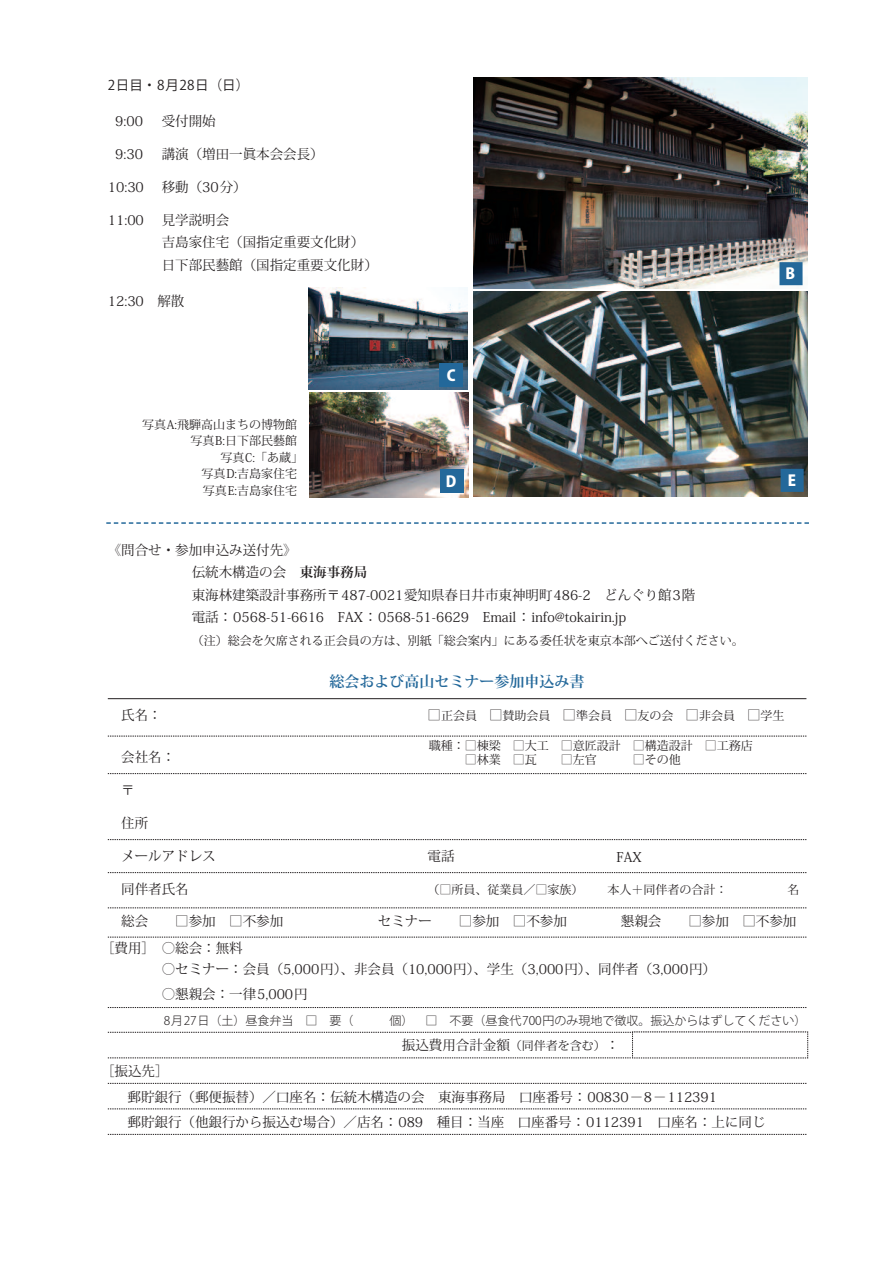
<style>
.page{position:relative;width:893px;height:1263px;background:#fff}
.page>*{position:absolute;margin:0;border:0;box-sizing:border-box;transform-origin:0 0}
.t1{font:700 15px "Koz Min Pro";color:#23689a}
.t2{font:800 15px "Koz Go Pro";color:#fff}
.t3{font:13.5px/22.5px "Koz Min Pro";color:#231f20}
.t4{font:13.5px "Koz Go Pro";letter-spacing:.055em;color:#231f20}
.t5{font:12px "Koz Min Pro";color:#231f20}
.t6{font:300 12px "Koz Go Pro";color:#231f20}
.s1{font-weight:700}
.s2{font-size:13.5px}
.s3{font-size:12px}
</style>
<div class="page">
<img style="left:474px;top:291px;width:334px;height:205px">
<img style="left:309px;top:392px;width:160px;height:105px">
<img style="left:309px;top:288px;width:158px;height:101px">
<hr style="left:108px;top:698px;width:698px;height:1px;background:#231f20">
<svg style="left:108px;top:736px;width:698px;height:1px"></svg>
<svg style="left:108px;top:773px;width:698px;height:1px"></svg>
<svg style="left:108px;top:839px;width:698px;height:1px"></svg>
<svg style="left:108px;top:872px;width:698px;height:1px"></svg>
<svg style="left:108px;top:907px;width:698px;height:1px"></svg>
<svg style="left:108px;top:937px;width:698px;height:1px"></svg>
<svg style="left:108px;top:1007px;width:698px;height:1px"></svg>
<svg style="left:108px;top:1083px;width:698px;height:1px"></svg>
<svg style="left:108px;top:1108px;width:698px;height:1px"></svg>
<svg style="left:108px;top:1134px;width:698px;height:1px"></svg>
<svg style="left:106px;top:522px;width:703px;height:2px"></svg>
<svg style="left:108px;top:1031px;width:700px;height:28px"></svg>
<img style="left:474px;top:77px;width:334px;height:211px">
<div style="left:779px;top:262px;width:24px;height:23px;background:#23689a"></div>
<div style="left:781px;top:469px;width:23px;height:23px;background:#23689a"></div>
<div style="left:441px;top:470px;width:23px;height:23px;background:#23689a"></div>
<div style="left:440px;top:364px;width:23px;height:23px;background:#23689a"></div>
<p class="t4" style="left:108px;top:76px;width:143px">2日目・8月28日（日）</p>
<p class="t3" style="left:115px;top:109px;width:29px">9:00</p>
<p class="t3" style="left:162px;top:109px;width:55px">受付開始</p>
<p class="t3" style="left:115px;top:142px;width:29px">9:30</p>
<p class="t3" style="left:162px;top:142px;width:164px">講演（増田一眞本会会長）</p>
<p class="t3" style="left:108px;top:175px;width:38px">10:30</p>
<p class="t3" style="left:162px;top:175px;width:86px">移動（30分）</p>
<p class="t3" style="left:108px;top:208px;width:38px">11:00</p>
<p class="t3" style="left:162px;top:208px;width:218px">見学説明会<br>吉島家住宅（国指定重要文化財）日下部民藝館（国指定重要文化財）</p>
<p class="t3" style="left:108px;top:289px;width:78px">12:30 解散</p>
<p class="t5" style="left:142px;top:416px;width:157px">写真A:飛騨高山まちの博物館</p>
<p class="t5" style="left:191px;top:432px;width:108px">写真B:日下部民藝館</p>
<p class="t5" style="left:220px;top:449px;width:84px">写真C:「あ蔵」</p>
<p class="t5" style="left:202px;top:465px;width:97px">写真D:吉島家住宅</p>
<p class="t5" style="left:203px;top:482px;width:96px">写真E:吉島家住宅</p>
<p class="t2" style="left:447px;top:366px;width:10px">C</p>
<p class="t2" style="left:785px;top:264px;width:11px">B</p>
<p class="t2" style="left:446px;top:471px;width:12px">D</p>
<p class="t2" style="left:788px;top:471px;width:10px">E</p>
<p class="t3" style="left:192px;top:538px;width:505px;text-indent:-84px">《問合せ・参加申込み送付先》<br>伝統木構造の会 <span class="s1">東海事務局<br></span>東海林建築設計事務所〒487-0021愛知県春日井市東神明町486-2 どんぐり館3階電話：0568-51-6616 FAX：0568-51-6629 Email：info@tokairin.jp</p>
<p class="t5" style="left:192px;top:632px;width:553px">（注）総会を欠席される正会員の方は、別紙「総会案内」にある委任状を東京本部へご送付ください。</p>
<p class="t1" style="left:330px;top:671px;width:256px">総会および高山セミナー参加申込み書</p>
<p class="t3" style="left:121px;top:703px;width:42px">氏名：</p>
<p class="t5" style="left:427px;top:707px;width:358px"><span class="s2">□</span>正会員 <span class="s2">□</span>賛助会員 <span class="s2">□</span>準会員 <span class="s2">□</span>友の会 <span class="s2">□</span>非会員 <span class="s2">□</span>学生</p>
<p class="t3" style="left:121px;top:745px;width:55px">会社名：</p>
<p class="t3" style="left:121px;top:778px;width:15px">〒</p>
<p class="t3" style="left:121px;top:811px;width:28px">住所</p>
<p class="t3" style="left:121px;top:844px;width:96px">メールアドレス</p>
<p class="t3" style="left:427px;top:844px;width:28px">電話</p>
<p class="t3" style="left:616px;top:845px;width:27px">FAX</p>
<p class="t3" style="left:121px;top:877px;width:69px">同伴者氏名</p>
<p class="t5" style="left:427px;top:881px;width:157px">（□所員、従業員／□家族）</p>
<p class="t5" style="left:607px;top:881px;width:121px">本人＋同伴者の合計：</p>
<p class="t5" style="left:787px;top:881px;width:13px">名</p>
<p class="t3" style="left:121px;top:909px;width:28px">総会</p>
<p class="t3" style="left:175px;top:909px;width:109px">□参加 □不参加</p>
<p class="t3" style="left:378px;top:909px;width:55px">セミナー</p>
<p class="t3" style="left:459px;top:909px;width:109px">□参加 □不参加</p>
<p class="t3" style="left:621px;top:909px;width:42px">懇親会</p>
<p class="t3" style="left:688px;top:909px;width:109px">□参加 □不参加</p>
<p class="t3" style="left:101px;top:936px;width:143px">［費用］ ○総会：無料</p>
<p class="t3" style="left:162px;top:957px;width:556px">○セミナー：会員（5,000円）、非会員（10,000円）、学生（3,000円）、同伴者（3,000円）</p>
<p class="t3" style="left:162px;top:982px;width:147px">○懇親会：一律5,000円</p>
<p class="t6" style="left:164px;top:1012px;width:191px">8月27日（土）昼食弁当 □ 要（</p>
<p class="t6" style="left:389px;top:1012px;width:418px">個） □ 不要（昼食代700円のみ現地で徴収。振込からはずしてください）</p>
<p class="t3" style="left:402px;top:1033px;width:219px">振込費用合計金額<span class="s3">（同伴者を含む）</span>：</p>
<p class="t3" style="left:128px;top:1058px;width:640px;line-height:25.5px;text-indent:-26px">［振込先］<br>郵貯銀行（郵便振替）／口座名：伝統木構造の会 東海事務局 口座番号：00830−8−112391<br>郵貯銀行（他銀行から振込む場合）／店名：089 種目：当座 口座番号：0112391 口座名：上に同じ</p>
<p class="t5" style="left:429px;top:737px;width:326px">職種：□棟梁 □大工 □意匠設計 □構造設計 □工務店</p>
<p class="t5" style="left:465px;top:751px;width:73px">□林業 □瓦</p>
<p class="t5" style="left:561px;top:751px;width:37px">□左官</p>
<p class="t5" style="left:633px;top:751px;width:50px">□その他</p>
</div>
